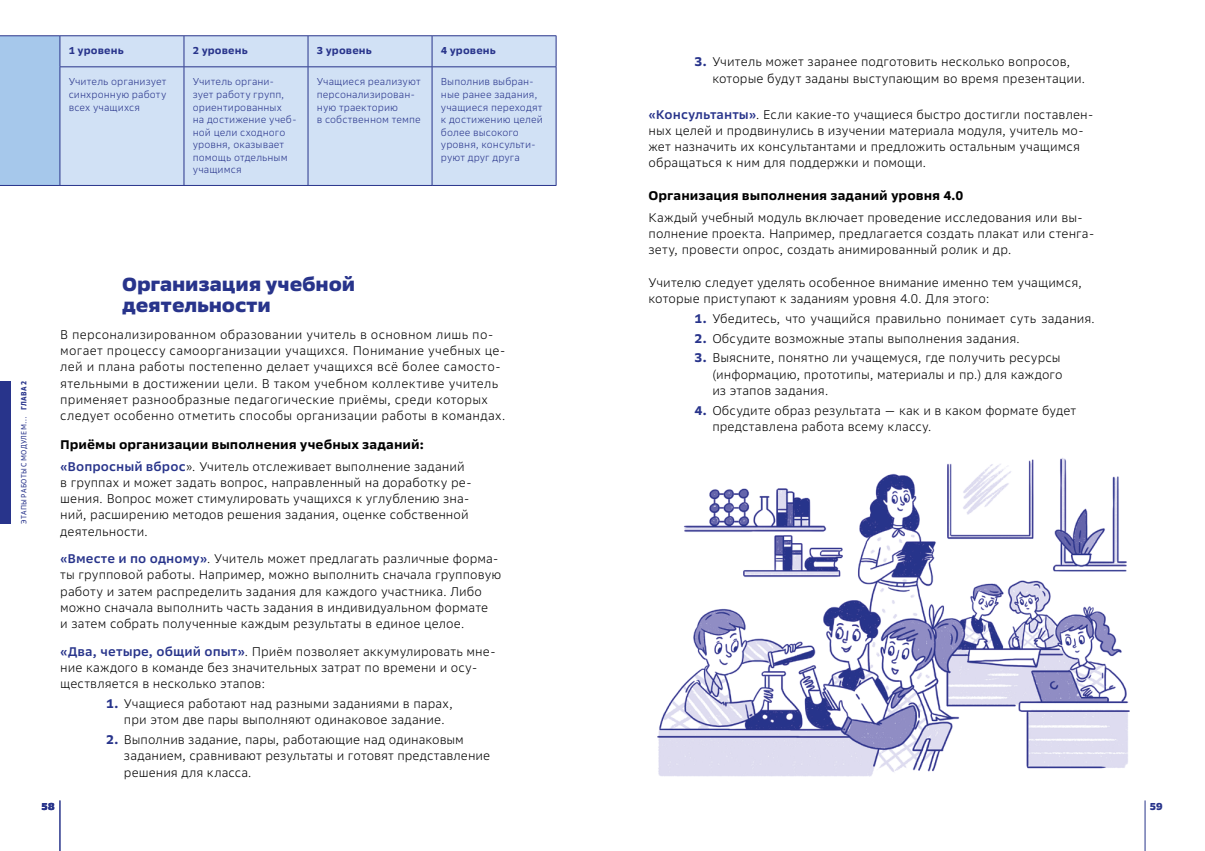
<style>
.page{position:relative;width:1205px;height:851px;background:#fff}
.page>*{position:absolute;margin:0;border:0;box-sizing:border-box;transform-origin:0 0}
.Заг_1{font:800 18.75px/21.2px "SB Sans Text";letter-spacing:-.01em;color:#28348b}
.No_break{font:300 12.5px/16.2px "SB Sans Text";letter-spacing:.01em;color:#000}
.пж_0{font:700 12.5px "SB Sans Text";color:#000}
.Таб_4{font:300 10px/12.5px "SB Sans Text";letter-spacing:.005em;color:#28348b}
.Таб_4-2{font:700 10px "SB Sans Text";letter-spacing:.015em;color:#28348b}
.t1{font:800 10px "SB Sans Text";color:#28348b}
.t2{font:7.5px "SB Sans Text Cond";letter-spacing:.03em;color:#28348b}
.t3{font:700 7.5px "SB Sans Text Cond";letter-spacing:.025em;color:#28348b}
.s1{font-family:"SB Sans Text"}
.s2{font-weight:600;color:#28348b}
.s3{font-weight:700;color:#28348b}
</style>
<div class="page">
<div style="left:0;top:36px;width:60px;height:149px;background:#a6c8eb"></div>
<div style="left:61px;top:36px;width:495px;height:149px;background:#d1e1f5"></div>
<hr style="left:0;top:35px;width:60px;height:1px;background:#28348b">
<hr style="left:60px;top:35px;width:124px;height:1px;background:#28348b">
<hr style="left:60px;top:36px;width:1px;height:30px;background:#28348b">
<hr style="left:60px;top:66px;width:124px;height:1px;background:#28348b">
<hr style="left:60px;top:67px;width:1px;height:118px;background:#28348b">
<hr style="left:0;top:185px;width:60px;height:1px;background:#28348b">
<hr style="left:60px;top:185px;width:124px;height:1px;background:#28348b">
<hr style="left:184px;top:35px;width:124px;height:1px;background:#28348b">
<hr style="left:184px;top:36px;width:1px;height:30px;background:#28348b">
<hr style="left:184px;top:66px;width:124px;height:1px;background:#28348b">
<hr style="left:184px;top:67px;width:1px;height:118px;background:#28348b">
<hr style="left:184px;top:185px;width:124px;height:1px;background:#28348b">
<hr style="left:308px;top:35px;width:124px;height:1px;background:#28348b">
<hr style="left:308px;top:36px;width:1px;height:30px;background:#28348b">
<hr style="left:308px;top:66px;width:124px;height:1px;background:#28348b">
<hr style="left:308px;top:67px;width:1px;height:118px;background:#28348b">
<hr style="left:308px;top:185px;width:124px;height:1px;background:#28348b">
<hr style="left:432px;top:36px;width:1px;height:30px;background:#28348b">
<hr style="left:432px;top:67px;width:1px;height:118px;background:#28348b">
<hr style="left:432px;top:35px;width:124px;height:1px;background:#28348b">
<hr style="left:556px;top:36px;width:1px;height:30px;background:#28348b">
<hr style="left:556px;top:67px;width:1px;height:118px;background:#28348b">
<hr style="left:432px;top:66px;width:124px;height:1px;background:#28348b">
<hr style="left:432px;top:185px;width:124px;height:1px;background:#28348b">
<img style="left:657px;top:458px;width:473px;height:319px">
<hr style="left:1144px;top:800px;width:1px;height:50px;background:#28348b">
<hr style="left:60px;top:800px;width:1px;height:50px;background:#28348b">
<div style="left:0;top:381px;width:11px;height:142px;background:#28348b"></div>
<p class="t3" style="left:19px;top:409px;width:30px;rotate:-90deg">ГЛАВА 2</p>
<p class="t2" style="left:19px;top:523px;width:108px;rotate:-90deg">ЭТАПЫ РАБОТЫ С МОДУЛЕМ<span class="s1">…</span></p>
<p class="Таб_4-2" style="left:69px;top:45px;width:56px">1 уровень</p>
<p class="Таб_4-2" style="left:193px;top:45px;width:56px">2 уровень</p>
<p class="Таб_4-2" style="left:317px;top:45px;width:56px">3 уровень</p>
<p class="Таб_4-2" style="left:441px;top:45px;width:56px">4 уровень</p>
<p class="Таб_4" style="left:69px;top:76px;width:99px;text-align:justify">Учитель организует синхронную работу всех учащихся</p>
<p class="Таб_4" style="left:193px;top:76px;width:105px">Учитель органи&shy;зует работу групп, ориентированных<br>на достижение учеб&shy;ной цели сходного уровня, оказывает помощь отдельным учащимся</p>
<p class="Таб_4" style="left:317px;top:76px;width:105px">Учащиеся реализуют персонализирован&shy;ную траекторию<br>в собственном темпе</p>
<p class="Таб_4" style="left:441px;top:76px;width:104px">Выполнив выбран&shy;ные ранее задания, учащиеся переходят к достижению целей более высокого уровня, консульти&shy;руют друг друга</p>
<p class="Заг_1" style="left:122px;top:273px;width:234px">Организация учебной деятельности</p>
<p class="No_break" style="left:60px;top:326px;width:447px">В персонализированном образовании учитель в основном лишь по&shy;могает процессу самоорганизации учащихся. Понимание учебных це&shy;лей и плана работы постепенно делает учащихся всё более самосто&shy;ятельными в достижении цели. В таком учебном коллективе учитель применяет разнообразные педагогические приёмы, среди которых следует особенно отметить способы организации работы в командах.</p>
<p class="пж_0" style="left:60px;top:436px;width:365px">Приёмы организации выполнения учебных заданий:</p>
<p class="No_break" style="left:60px;top:458px;width:413px"><span class="s2">«Вопросный вброс</span>». Учитель отслеживает выполнение заданий в группах и может задать вопрос, направленный на доработку ре&shy;шения. Вопрос может стимулировать учащихся к углублению зна&shy;ний, расширению методов решения задания, оценке собственной деятельности.</p>
<p class="No_break" style="left:60px;top:550px;width:442px"><span class="s2">«Вместе и по одному»</span>. Учитель может предлагать различные форма&shy;ты групповой работы. Например, можно выполнить сначала групповую работу и затем распределить задания для каждого участника. Либо можно сначала выполнить часть задания в индивидуальном формате<br>и затем собрать полученные каждым результаты в единое целое.</p>
<p class="No_break" style="left:60px;top:643px;width:437px"><span class="s2">«Два, четыре, общий опыт»</span>. Приём позволяет аккумулировать мне&shy;ние каждого в команде без значительных затрат по времени и осу&shy;ществляется в несколько этапов:</p>
<p class="No_break" style="left:124px;top:695px;width:330px;text-indent:-18px"><span class="s3">1.</span> Учащиеся работают над разными заданиями в парах, при этом две пары выполняют одинаковое задание.</p>
<p class="No_break" style="left:124px;top:731px;width:368px;text-indent:-18px"><span class="s3">2.</span> Выполнив задание, пары, работающие над одинаковым заданием, сравнивают результаты и готовят представление решения для класса.</p>
<p class="No_break" style="left:712px;top:54px;width:374px;text-indent:-18px"><span class="s3">3.</span> Учитель может заранее подготовить несколько вопросов, которые будут заданы выступающим во время презентации.</p>
<p class="No_break" style="left:648px;top:106px;width:446px"><span class="s2">«Консультанты»</span>. Если какие-то учащиеся быстро достигли поставлен&shy;ных целей и продвинулись в изучении материала модуля, учитель мо&shy;жет назначить их консультантами и предложить остальным учащимся обращаться к ним для поддержки и помощи.</p>
<p class="пж_0" style="left:648px;top:188px;width:316px">Организация выполнения заданий уровня 4.0</p>
<p class="No_break" style="left:648px;top:209px;width:447px">Каждый учебный модуль включает проведение исследования или вы&shy;полнение проекта. Например, предлагается создать плакат или стенга&shy;зету, провести опрос, создать анимированный ролик и др.</p>
<p class="No_break" style="left:648px;top:274px;width:435px">Учителю следует уделять особенное внимание именно тем учащимся, которые приступают к заданиям уровня 4.0. Для этого:</p>
<p class="No_break" style="left:694px;top:310px;width:402px"><span class="s3">1.</span> Убедитесь, что учащийся правильно понимает суть задания.</p>
<p class="No_break" style="left:694px;top:330px;width:327px"><span class="s3">2.</span> Обсудите возможные этапы выполнения задания.</p>
<p class="No_break" style="left:712px;top:350px;width:352px;text-indent:-18px"><span class="s3">3.</span> Выясните, понятно ли учащемуся, где получить ресурсы (информацию, прототипы, материалы и пр.) для каждого из этапов задания.</p>
<p class="No_break" style="left:712px;top:402px;width:365px;text-indent:-18px"><span class="s3">4.</span> Обсудите образ результата — как и в каком формате будет представлена работа всему классу.</p>
<p class="t1" style="left:42px;top:800px;width:15px">58</p>
<p class="t1" style="left:1149px;top:800px;width:14px">59</p>
</div>
